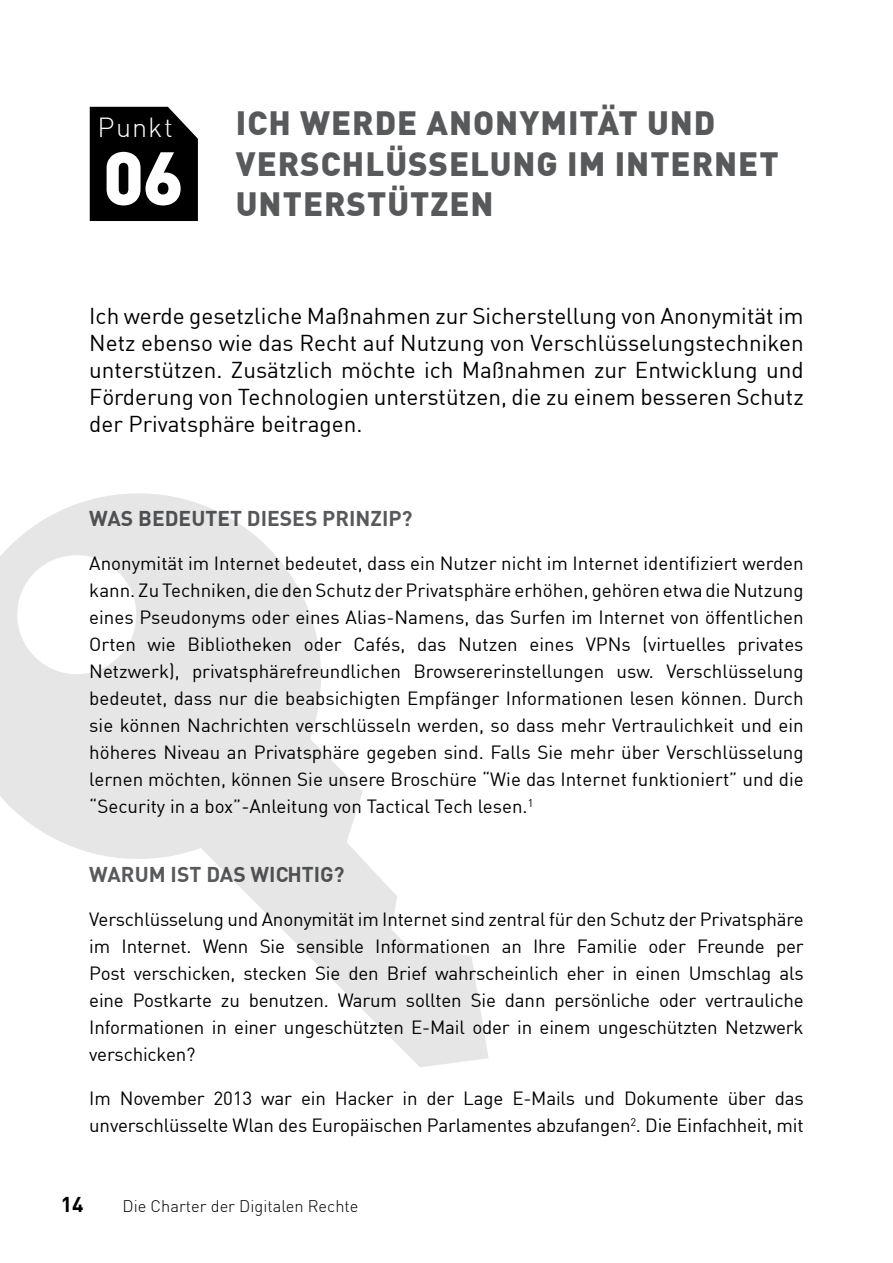
<style>
.page{position:relative;width:893px;height:1263px;background:#fff}
.page>*{position:absolute;margin:0;border:0;box-sizing:border-box;transform-origin:0 0}
.t1{font:900 74.1px "DIN";color:#fff}
.t2{font:900 33px/40.5px "DIN";letter-spacing:.03em;color:#58595b}
.t3{font:300 27px "DIN";letter-spacing:.045em;color:#fff}
.t4{font:22.5px/27px "DIN";color:#000;text-align:justify}
.t5{font:700 21px "DIN";color:#58595b}
.t6{font:700 21px "DIN";color:#000}
.t7{font:18.75px/27px "DIN";letter-spacing:-.01em;color:#000;text-align:justify}
.t8{font:300 16.5px "DIN";color:#000}
</style>
<div class="page">
<svg style="left:0;top:493px;width:489px;height:574px"></svg>
<div style="left:90px;top:107px;width:108px;height:114px;background:#000"></div>
<h3 class="t3" style="left:98px;top:111px;width:77px">Punkt</h3>
<h1 class="t1" style="left:103px;top:129px;width:82px">06</h1>
<h2 class="t2" style="left:236px;top:101px;width:542px">ICH WERDE ANONYMITÄT UND<br>VERSCHLÜSSELUNG IM INTERNET<br>UNTERSTÜTZEN</h2>
<p class="t4" style="left:89px;top:302px;width:716px">Ich werde gesetzliche Maßnahmen zur Sicherstellung von Anonymität im Netz ebenso wie das Recht auf Nutzung von Verschlüsselungstechniken unterstützen. Zusätzlich möchte ich Maßnahmen zur Entwicklung und Förderung von Technologien unterstützen, die zu einem besseren Schutz der Privatsphäre beitragen.</p>
<p class="t5" style="left:89px;top:505px;width:16px">WAS</p>
<p class="t5" style="left:138px;top:505px;width:14px">BEDE</p>
<p class="t5" style="left:191px;top:505px;width:27px">UTET</p>
<p class="t5" style="left:247px;top:505px;width:13px">DIESES</p>
<p class="t5" style="left:322px;top:505px;width:13px">PRIN</p>
<p class="t5" style="left:371px;top:505px;width:44px">ZI P?</p>
<p class="t7" style="left:89px;top:550px;width:716px">Anonymität im Internet bedeutet, dass ein Nutzer nicht im Internet identifiziert werden kann. Zu Techniken, die den Schutz der Privatsphäre erhöhen, gehören etwa die Nutzung eines Pseudonyms oder eines Alias-Namens, das Surfen im Internet von öffentlichen Orten wie Bibliotheken oder Cafés, das Nutzen eines VPNs (virtuelles privates Netzwerk), privatsphärefreundlichen Browsererinstellungen usw. Verschlüsselung bedeutet, dass nur die beabsichigten Empfänger Informationen lesen können. Durch sie können Nachrichten verschlüsseln werden, so dass mehr Vertraulichkeit und ein höheres Niveau an Privatsphäre gegeben sind. Falls Sie mehr über Verschlüsselung lernen möchten, können Sie unsere Broschüre “Wie das Internet funktioniert” und die “Security in a box”-Anleitung von Tactical Tech lesen.<sup>1</sup></p>
<p class="t5" style="left:89px;top:861px;width:16px">WAR</p>
<p class="t5" style="left:135px;top:861px;width:85px">UMIST DAS</p>
<p class="t5" style="left:251px;top:861px;width:30px">WICHTIG</p>
<p class="t5" style="left:334px;top:861px;width:12px">?</p>
<p class="t7" style="left:89px;top:906px;width:716px">Verschlüsselung und Anonymität im Internet sind zentral für den Schutz der Privatsphäre im Internet. Wenn Sie sensible Informationen an Ihre Familie oder Freunde per Post verschicken, stecken Sie den Brief wahrscheinlich eher in einen Umschlag als eine Postkarte zu benutzen. Warum sollten Sie dann persönliche oder vertrauliche Informationen in einer ungeschützten E-Mail oder in einem ungeschützten Netzwerk verschicken?</p>
<p class="t7" style="left:89px;top:1085px;width:716px">Im November 2013 war ein Hacker in der Lage E-Mails und Dokumente über das unverschlüsselte Wlan des Europäischen Parlamentes abzufangen<sup>2</sup>. Die Einfachheit, mit</p>
<p class="t6" style="left:61px;top:1190px;width:24px">14</p>
<p class="t8" style="left:123px;top:1195px;width:237px">Die Charter der Digitalen Rechte</p>
</div>
